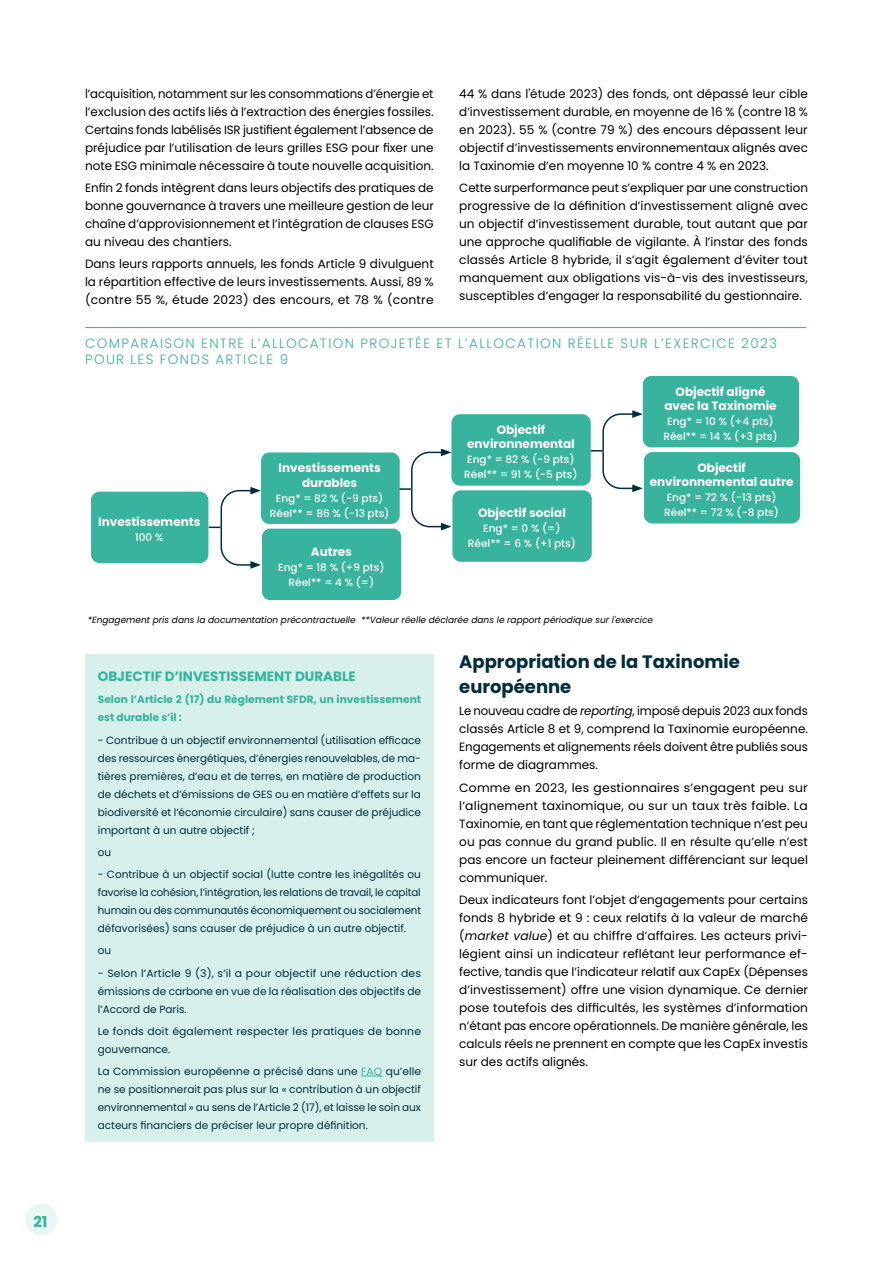
<style>
.page{position:relative;width:893px;height:1263px;background:#fff}
.page>*{position:absolute;margin:0;border:0;box-sizing:border-box;transform-origin:0 0}
.titre_3{font:700 18px/25.5px "Poppins";color:#002d3d}
.t1{font:700 15px "Poppins";color:#37b39e}
.Titre_schéma{font:300 13.5px/16.2px "Poppins";letter-spacing:.1em;color:#37b39e}
.texte_courant{font:700 13.5px "Poppins";color:#37b39e}
.texte_courant-2{font:12px/18px "Poppins";color:#000;text-align:justify}
.t2{font:700 12px/14.4px "Poppins";color:#fff;text-align:center}
.texte_courant-3{font:10.5px/18px "Poppins";color:#002d3d;text-align:justify}
.t3{font:500 10.5px "Poppins";color:#fff}
.texte_courant-4{font:700 10.5px/18px "Poppins";letter-spacing:.005em;color:#37b39e}
.texte_courant-5{font:italic 9px "Poppins";color:#000}
.s1{color:#37b39e}
.s2{font-style:italic}
</style>
<div class="page">
<div style="left:26px;top:1203px;width:31px;height:32px;background:#ebf7f5;border-radius:50%"></div>
<hr style="left:85px;top:327px;width:721px;height:1px;background:#37b39e">
<div style="left:91px;top:492px;width:117px;height:71px;background:#37b39e;border-radius:9px"></div>
<div style="left:261px;top:452px;width:139px;height:72px;background:#37b39e;border-radius:9px"></div>
<div style="left:451px;top:414px;width:140px;height:72px;background:#37b39e;border-radius:9px"></div>
<div style="left:643px;top:376px;width:156px;height:71px;background:#37b39e;border-radius:9px"></div>
<div style="left:262px;top:529px;width:139px;height:71px;background:#37b39e;border-radius:9px"></div>
<div style="left:452px;top:490px;width:140px;height:72px;background:#37b39e;border-radius:9px"></div>
<div style="left:644px;top:452px;width:156px;height:71px;background:#37b39e;border-radius:9px"></div>
<svg style="left:209px;top:487px;width:52px;height:82px"></svg>
<svg style="left:399px;top:449px;width:52px;height:81px"></svg>
<svg style="left:591px;top:410px;width:52px;height:82px"></svg>
<div style="left:85px;top:654px;width:349px;height:488px;background:#d7f0ec"></div>
<svg style="left:361px;top:1076px;width:21px;height:1px"></svg>
<p class="t1" style="left:33px;top:1213px;width:16px">21</p>
<p class="texte_courant-2" style="left:459px;top:84px;width:350px">44 % dans l'étude 2023) des fonds, ont dépassé leur cible d’investissement durable, en moyenne de 16 % (contre 18 % en 2023). 55 % (contre 79 %) des encours dépassent leur objectif d’investissements environnementaux alignés avec la Taxinomie d’en moyenne 10 % contre 4 % en 2023.</p>
<p class="texte_courant-2" style="left:459px;top:179px;width:350px">Cette surperformance peut s’expliquer par une construction progressive de la définition d’investissement aligné avec un objectif d’investissement durable, tout autant que par une approche qualifiable de vigilante. À l’instar des fonds classés Article 8 hybride, il s’agit également d’éviter tout manquement aux obligations vis-à-vis des investisseurs, susceptibles d’engager la responsabilité du gestionnaire.</p>
<p class="Titre_schéma" style="left:85px;top:335px;width:693px">COMPARAISON ENTRE L’ALLOCATION PROJETÉE ET L’ALLOCATION RÉELLE SUR L’EXERCICE 2023<br>POUR LES FONDS ARTICLE 9</p>
<p class="texte_courant-2" style="left:85px;top:84px;width:350px">l’acquisition, notamment sur les consommations d’énergie et l’exclusion des actifs liés à l’extraction des énergies fossiles.<br>Certains fonds labélisés ISR justifient également l’absence de préjudice par l’utilisation de leurs grilles ESG pour fixer une note ESG minimale nécessaire à toute nouvelle acquisition.</p>
<p class="texte_courant-2" style="left:85px;top:179px;width:350px">Enfin 2 fonds intègrent dans leurs objectifs des pratiques de bonne gouvernance à travers une meilleure gestion de leur chaîne d’approvisionnement et l’intégration de clauses ESG au niveau des chantiers.</p>
<p class="texte_courant-2" style="left:85px;top:255px;width:350px">Dans leurs rapports annuels, les fonds Article 9 divulguent la répartition effective de leurs investissements. Aussi, 89 % (contre 55 %, étude 2023) des encours, et 78 % (contre</p>
<p class="t2" style="left:98px;top:515px;width:104px">Investissements</p>
<p class="t3" style="left:135px;top:531px;width:30px">100 %</p>
<p class="t2" style="left:279px;top:461px;width:104px">Investissements durables</p>
<p class="t3" style="left:276px;top:492px;width:109px">Eng* = 82 % (-9 pts)</p>
<p class="t3" style="left:270px;top:507px;width:121px">Réel** = 86 % (-13 pts)</p>
<p class="t2" style="left:311px;top:544px;width:43px">Autres</p>
<p class="t3" style="left:278px;top:561px;width:108px">Eng* = 18 % (+9 pts)</p>
<p class="t3" style="left:289px;top:576px;width:87px">Réel** = 4 % (=)</p>
<p class="t2" style="left:467px;top:423px;width:109px">Objectif environnemental</p>
<p class="t3" style="left:467px;top:454px;width:109px">Eng* = 82 % (-9 pts)</p>
<p class="t3" style="left:464px;top:469px;width:115px">Réel** = 91 % (-5 pts)</p>
<p class="t2" style="left:478px;top:506px;width:89px">Objectif social</p>
<p class="t3" style="left:483px;top:523px;width:79px">Eng* = 0 % (=)</p>
<p class="t3" style="left:468px;top:538px;width:109px">Réel** = 6 % (+1 pts)</p>
<p class="t2" style="left:664px;top:384px;width:114px">Objectif aligné avec la Taxinomie</p>
<p class="t3" style="left:667px;top:415px;width:108px">Eng* = 10 % (+4 pts)</p>
<p class="t3" style="left:663px;top:430px;width:116px">Réel** = 14 % (+3 pts)</p>
<p class="t2" style="left:650px;top:460px;width:145px">Objectif environnemental autre</p>
<p class="t3" style="left:667px;top:491px;width:111px">Eng* = 72 % (-13 pts)</p>
<p class="t3" style="left:664px;top:506px;width:116px">Réel** = 72 % (-8 pts)</p>
<p class="texte_courant-5" style="left:88px;top:615px;width:567px">*Engagement pris dans la documentation précontractuelle **Valeur réelle déclarée dans le rapport périodique sur l'exercice</p>
<p class="texte_courant" style="left:98px;top:668px;width:260px">OBJECTIF D’INVESTISSEMENT DURABLE</p>
<p class="texte_courant-4" style="left:98px;top:691px;width:325px">Selon l’Article 2 (17) du Règlement SFDR, un investissement est durable s’il :</p>
<p class="texte_courant-3" style="left:98px;top:731px;width:325px">- Contribue à un objectif environnemental (utilisation efficace des ressources énergétiques, d’énergies renouvelables, de ma&shy;tières premières, d’eau et de terres, en matière de production de déchets et d’émissions de GES ou en matière d’effets sur la biodiversité et l’économie circulaire) sans causer de préjudice important à un autre objectif ;</p>
<p class="texte_courant-3" style="left:98px;top:843px;width:15px">ou</p>
<p class="texte_courant-3" style="left:98px;top:865px;width:325px">- Contribue à un objectif social (lutte contre les inégalités ou favorise la cohésion, l’intégration, les relations de travail, le capital humain ou des communautés économiquement ou socialement défavorisées) sans causer de préjudice à un autre objectif.</p>
<p class="texte_courant-3" style="left:98px;top:942px;width:15px">ou</p>
<p class="texte_courant-3" style="left:98px;top:964px;width:325px">- Selon l’Article 9 (3), s’il a pour objectif une réduction des émissions de carbone en vue de la réalisation des objectifs de l’Accord de Paris.</p>
<p class="texte_courant-3" style="left:98px;top:1022px;width:325px">Le fonds doit également respecter les pratiques de bonne gouvernance.</p>
<p class="texte_courant-3" style="left:98px;top:1062px;width:325px">La Commission européenne a précisé dans une <span class="s1">FAQ</span> qu’elle ne se positionnerait pas plus sur la « contribution à un objectif environnemental » au sens de l’Article 2 (17), et laisse le soin aux acteurs financiers de préciser leur propre définition.</p>
<p class="titre_3" style="left:459px;top:649px;width:282px">Appropriation de la Taxinomie européenne</p>
<p class="texte_courant-2" style="left:459px;top:702px;width:350px">Le nouveau cadre de <span class="s2">reporting</span>, imposé depuis 2023 aux fonds classés Article 8 et 9, comprend la Taxinomie européenne.<br>Engagements et alignements réels doivent être publiés sous forme de diagrammes.</p>
<p class="texte_courant-2" style="left:459px;top:778px;width:350px">Comme en 2023, les gestionnaires s’engagent peu sur l’alignement taxinomique, ou sur un taux très faible. La Taxinomie, en tant que réglementation technique n’est peu ou pas connue du grand public. Il en résulte qu’elle n’est pas encore un facteur pleinement différenciant sur lequel communiquer.</p>
<p class="texte_courant-2" style="left:459px;top:891px;width:350px">Deux indicateurs font l’objet d’engagements pour certains fonds 8 hybride et 9 : ceux relatifs à la valeur de marché (<span class="s2">market value</span>) et au chiffre d’affaires. Les acteurs privi&shy;légient ainsi un indicateur reflétant leur performance ef&shy;fective, tandis que l’indicateur relatif aux CapEx (Dépenses d’investissement) offre une vision dynamique. Ce dernier pose toutefois des difficultés, les systèmes d’information n’étant pas encore opérationnels. De manière générale, les calculs réels ne prennent en compte que les CapEx investis sur des actifs alignés.</p>
</div>
